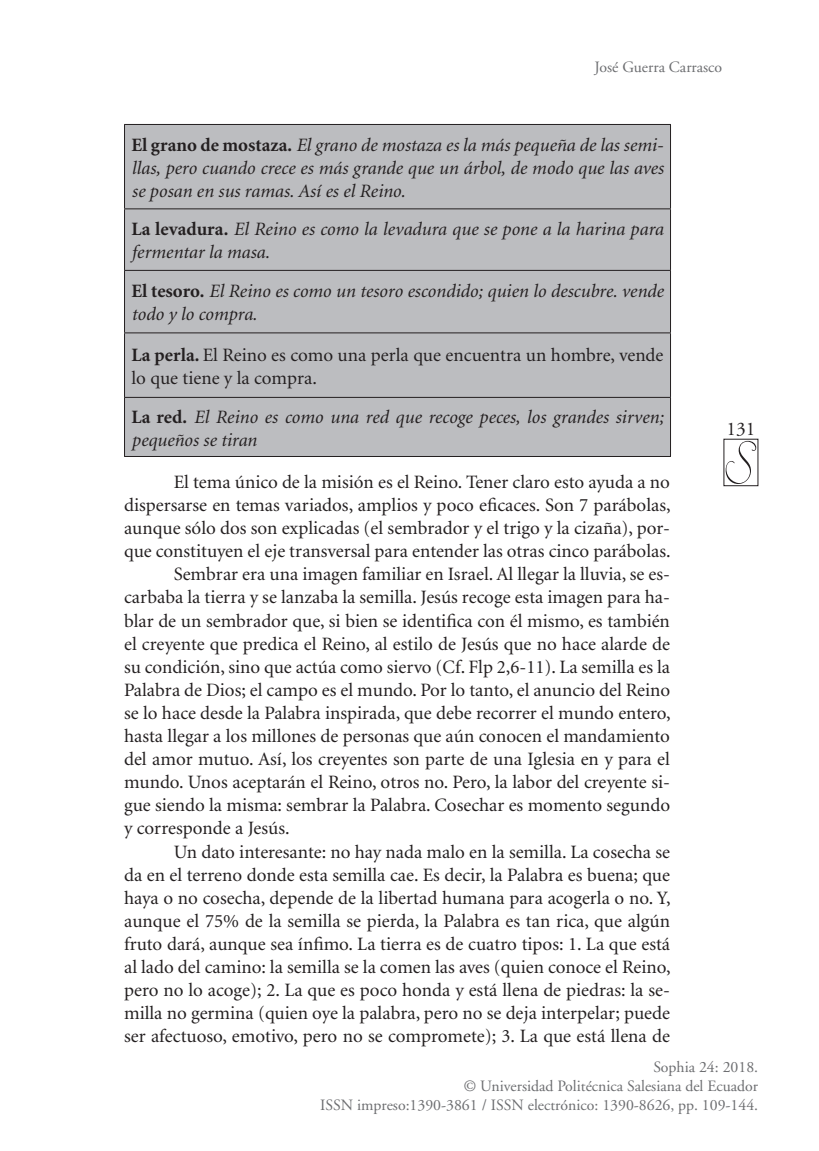
<style>
.page{position:relative;width:819px;height:1151px;background:#fff}
.page>*{position:absolute;margin:0;border:0;box-sizing:border-box;transform-origin:0 0}
.t1{font:19.25px "Adobe Garamond";color:#231f20}
.t2{font:18.9px/23.1px "Minion";color:#231f20}
.t3{font:italic 18.9px/23.1px "Minion";color:#231f20}
.t4{font:15.75px/19.2px "Adobe Garamond";color:#6c6d70;text-align:right}
.s1{font-weight:700;font-style:normal}
.s2{font-weight:700}
</style>
<div class="page">
<svg style="left:725px;top:441px;width:31px;height:43px"></svg>
<div style="left:125px;top:125px;width:545px;height:331px;background:#bcbdc0"></div>
<hr style="left:124px;top:124px;width:547px;height:1px;background:#231f20">
<hr style="left:124px;top:125px;width:1px;height:83px;background:#231f20">
<hr style="left:670px;top:125px;width:1px;height:83px;background:#231f20">
<hr style="left:124px;top:208px;width:547px;height:1px;background:#231f20">
<hr style="left:124px;top:209px;width:1px;height:61px;background:#231f20">
<hr style="left:670px;top:209px;width:1px;height:61px;background:#231f20">
<hr style="left:124px;top:270px;width:547px;height:1px;background:#231f20">
<hr style="left:124px;top:271px;width:1px;height:61px;background:#231f20">
<hr style="left:670px;top:271px;width:1px;height:61px;background:#231f20">
<hr style="left:124px;top:332px;width:547px;height:1px;background:#231f20">
<hr style="left:124px;top:333px;width:1px;height:64px;background:#231f20">
<hr style="left:670px;top:333px;width:1px;height:64px;background:#231f20">
<hr style="left:124px;top:397px;width:547px;height:1px;background:#231f20">
<hr style="left:124px;top:398px;width:1px;height:58px;background:#231f20">
<hr style="left:670px;top:398px;width:1px;height:58px;background:#231f20">
<hr style="left:124px;top:456px;width:547px;height:1px;background:#231f20">
<p class="t4" style="left:594px;top:58px;width:129px">José Guerra Carrasco</p>
<p class="t3" style="left:131px;top:134px;width:533px;text-align:justify"><span class="s1">El grano de mostaza.</span> El grano de mostaza es la más pequeña de las semi&shy;llas, pero cuando crece es más grande que un árbol, de modo que las aves se posan en sus ramas. Así es el Reino.</p>
<p class="t3" style="left:131px;top:218px;width:533px"><span class="s1">La levadura.</span> El Reino es como la levadura que se pone a la harina para fermentar la masa.</p>
<p class="t3" style="left:131px;top:280px;width:533px"><span class="s1">El tesoro.</span> El Reino es como un tesoro escondido; quien lo descubre. vende todo y lo compra.</p>
<p class="t2" style="left:131px;top:344px;width:533px"><span class="s2">La perla.</span> El Reino es como una perla que encuentra un hombre, vende lo que tiene y la compra.</p>
<p class="t3" style="left:131px;top:406px;width:533px"><span class="s1">La red.</span> El Reino es como una red que recoge peces, los grandes sirven; pequeños se tiran</p>
<p class="t2" style="left:174px;top:471px;width:498px">El tema único de la misión es el Reino. Tener claro esto ayuda a no</p>
<p class="t2" style="left:124px;top:494px;width:548px">dispersarse en temas variados, amplios y poco eficaces. Son 7 parábolas,</p>
<p class="t2" style="left:124px;top:517px;width:547px">aunque sólo dos son explicadas (el sembrador y el trigo y la cizaña), por-</p>
<p class="t2" style="left:124px;top:540px;width:548px">que constituyen el eje transversal para entender las otras cinco parábolas.</p>
<p class="t2" style="left:174px;top:563px;width:498px">Sembrar era una imagen familiar en Israel. Al llegar la lluvia, se es-</p>
<p class="t2" style="left:124px;top:586px;width:547px">carbaba la tierra y se lanzaba la semilla. Jesús recoge esta imagen para ha-</p>
<p class="t2" style="left:124px;top:610px;width:547px">blar de un sembrador que, si bien se identifica con él mismo, es también</p>
<p class="t2" style="left:124px;top:633px;width:547px">el creyente que predica el Reino, al estilo de Jesús que no hace alarde de</p>
<p class="t2" style="left:124px;top:656px;width:547px">su condición, sino que actúa como siervo (Cf. Flp 2,6-11). La semilla es la</p>
<p class="t2" style="left:124px;top:679px;width:547px">Palabra de Dios; el campo es el mundo. Por lo tanto, el anuncio del Reino</p>
<p class="t2" style="left:124px;top:702px;width:548px">se lo hace desde la Palabra inspirada, que debe recorrer el mundo entero,</p>
<p class="t2" style="left:124px;top:725px;width:547px">hasta llegar a los millones de personas que aún conocen el mandamiento</p>
<p class="t2" style="left:124px;top:748px;width:547px">del amor mutuo. Así, los creyentes son parte de una Iglesia en y para el</p>
<p class="t2" style="left:124px;top:771px;width:547px">mundo. Unos aceptarán el Reino, otros no. Pero, la labor del creyente si-</p>
<p class="t2" style="left:124px;top:794px;width:547px">gue siendo la misma: sembrar la Palabra. Cosechar es momento segundo</p>
<p class="t2" style="left:124px;top:817px;width:167px">y corresponde a Jesús.</p>
<p class="t2" style="left:174px;top:841px;width:498px">Un dato interesante: no hay nada malo en la semilla. La cosecha se</p>
<p class="t2" style="left:124px;top:864px;width:547px">da en el terreno donde esta semilla cae. Es decir, la Palabra es buena; que</p>
<p class="t2" style="left:124px;top:887px;width:548px">haya o no cosecha, depende de la libertad humana para acogerla o no. Y,</p>
<p class="t2" style="left:124px;top:910px;width:547px">aunque el 75% de la semilla se pierda, la Palabra es tan rica, que algún</p>
<p class="t2" style="left:124px;top:933px;width:547px">fruto dará, aunque sea ínfimo. La tierra es de cuatro tipos: 1. La que está</p>
<p class="t2" style="left:124px;top:956px;width:548px">al lado del camino: la semilla se la comen las aves (quien conoce el Reino,</p>
<p class="t2" style="left:124px;top:979px;width:547px">pero no lo acoge); 2. La que es poco honda y está llena de piedras: la se-</p>
<p class="t2" style="left:124px;top:1002px;width:547px">milla no germina (quien oye la palabra, pero no se deja interpelar; puede</p>
<p class="t2" style="left:124px;top:1025px;width:547px">ser afectuoso, emotivo, pero no se compromete); 3. La que está llena de</p>
<p class="t1" style="left:726px;top:418px;width:30px">131</p>
<p class="t4" style="left:320px;top:1058px;width:439px">Sophia 24: 2018.<br>© Universidad Politécnica Salesiana del Ecuador<br>ISSN impreso:1390-3861 / ISSN electrónico: 1390-8626, pp. 109-144.</p>
</div>
